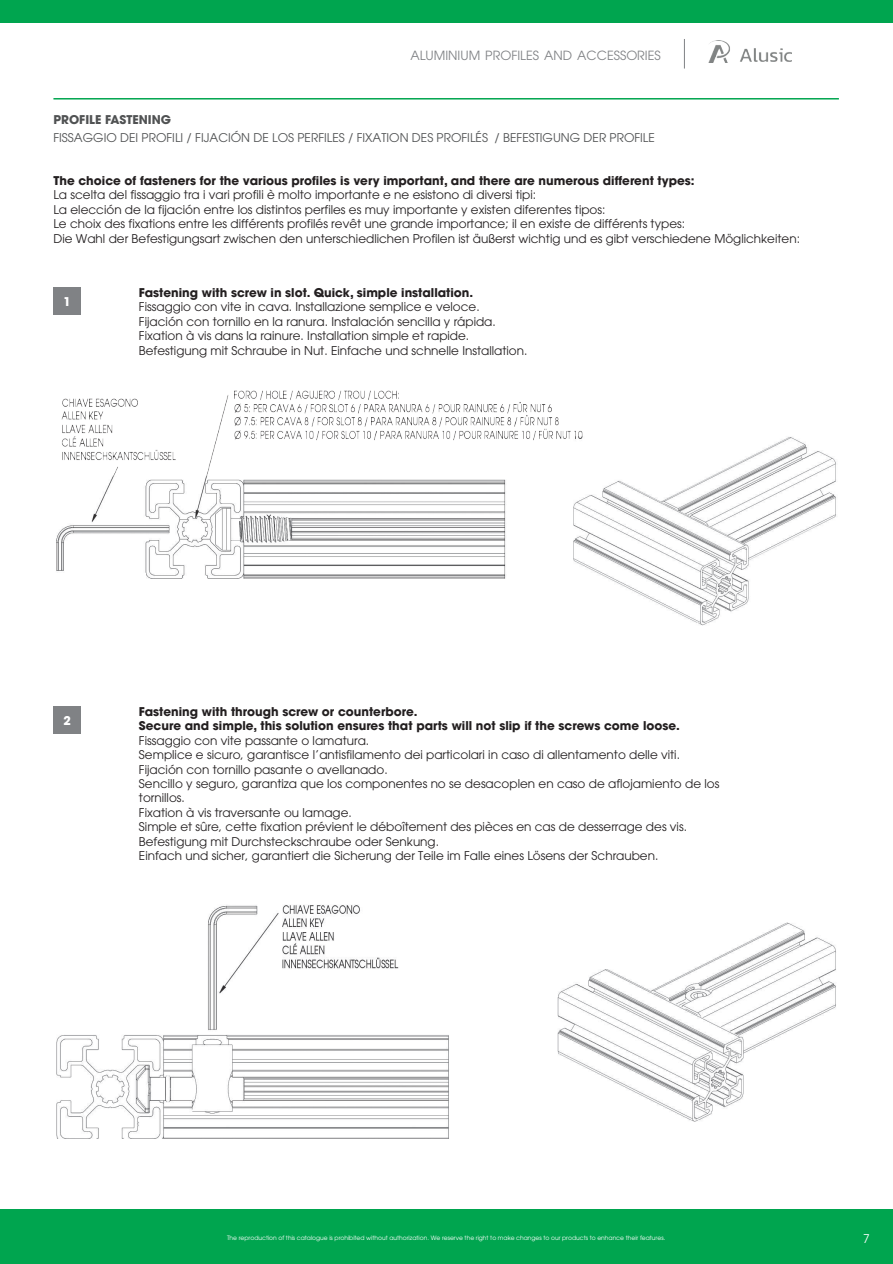
<style>
.page{position:relative;width:893px;height:1264px;background:#fff}
.page>*{position:absolute;margin:0;border:0;box-sizing:border-box;transform-origin:0 0}
.t1{font:12.6px "Avant Garde";color:#808285}
.t2{font:12px/14.4px "Avant Garde";color:#231f20}
.t3{font:700 12px/14.4px "Avant Garde";color:#231f20}
.t4{font:12px "Avant Garde";color:#505253}
.t5{font:700 12px "Avant Garde";color:#505253}
.t6{font:700 12px "Avant Garde";color:#fff}
.t7{font:12px "Avant Garde";color:#fff}
.t8{font:6px "Avant Garde";color:#fff}
</style>
<div class="page">
<div style="left:0;top:1208px;width:892px;height:55px;background:#00a54f"></div>
<div style="left:0;top:0;width:892px;height:23px;background:#00a54f"></div>
<img style="left:708px;top:40px;width:83px;height:23px">
<svg style="left:684px;top:39px;width:1px;height:29px"></svg>
<hr style="left:53px;top:98px;width:785px;height:1px;background:#00a54f">
<div style="left:53px;top:287px;width:27px;height:27px;background:#808285"></div>
<div style="left:53px;top:706px;width:27px;height:27px;background:#808285"></div>
<img style="left:56px;top:390px;width:780px;height:236px">
<img style="left:56px;top:905px;width:780px;height:233px">
<p class="t1" style="left:410px;top:48px;width:252px">ALUMINIUM PROFILES AND ACCESSORIES</p>
<p class="t5" style="left:53px;top:111px;width:119px">PROFILE FASTENING</p>
<p class="t4" style="left:53px;top:130px;width:603px">FISSAGGIO DEI PROFILI / FIJACIÓN DE LOS PERFILES / FIXATION DES PROFILÉS / BEFESTIGUNG DER PROFILE</p>
<p class="t3" style="left:53px;top:173px;width:642px">The choice of fasteners for the various profiles is very important, and there are numerous different types:</p>
<p class="t2" style="left:53px;top:188px;width:748px">La scelta del fissaggio tra i vari profili è molto importante e ne esistono di diversi tipi:<br>La elección de la fijación entre los distintos perfiles es muy importante y existen diferentes tipos:<br>Le choix des fixations entre les différents profilés revêt une grande importance; il en existe de différents types:<br>Die Wahl der Befestigungsart zwischen den unterschiedlichen Profilen ist äußerst wichtig und es gibt verschiedene Möglichkeiten:</p>
<p class="t6" style="left:63px;top:293px;width:9px">1</p>
<p class="t3" style="left:139px;top:285px;width:336px">Fastening with screw in slot. Quick, simple installation.</p>
<p class="t2" style="left:139px;top:300px;width:390px">Fissaggio con vite in cava. Installazione semplice e veloce.<br>Fijación con tornillo en la ranura. Instalación sencilla y rápida.<br>Fixation à vis dans la rainure. Installation simple et rapide.<br>Befestigung mit Schraube in Nut. Einfache und schnelle Installation.</p>
<p class="t6" style="left:63px;top:712px;width:9px">2</p>
<p class="t3" style="left:139px;top:704px;width:542px">Fastening with through screw or counterbore.<br>Secure and simple, this solution ensures that parts will not slip if the screws come loose.</p>
<p class="t2" style="left:139px;top:733px;width:582px">Fissaggio con vite passante o lamatura.<br>Semplice e sicuro, garantisce l’antisfilamento dei particolari in caso di allentamento delle viti.<br>Fijación con tornillo pasante o avellanado.<br>Sencillo y seguro, garantiza que los componentes no se desacoplen en caso de aflojamiento de los tornillos.<br>Fixation à vis traversante ou lamage.<br>Simple et sûre, cette fixation prévient le déboîtement des pièces en cas de desserrage des vis.<br>Befestigung mit Durchsteckschraube oder Senkung.<br>Einfach und sicher, garantiert die Sicherung der Teile im Falle eines Lösens der Schrauben.</p>
<p class="t8" style="left:227px;top:1233px;width:439px">The reproduction of this catalogue is prohibited without authorization. We reserve the right to make changes to our products to enhance their features.</p>
<p class="t7" style="left:862px;top:1231px;width:8px">7</p>
</div>
